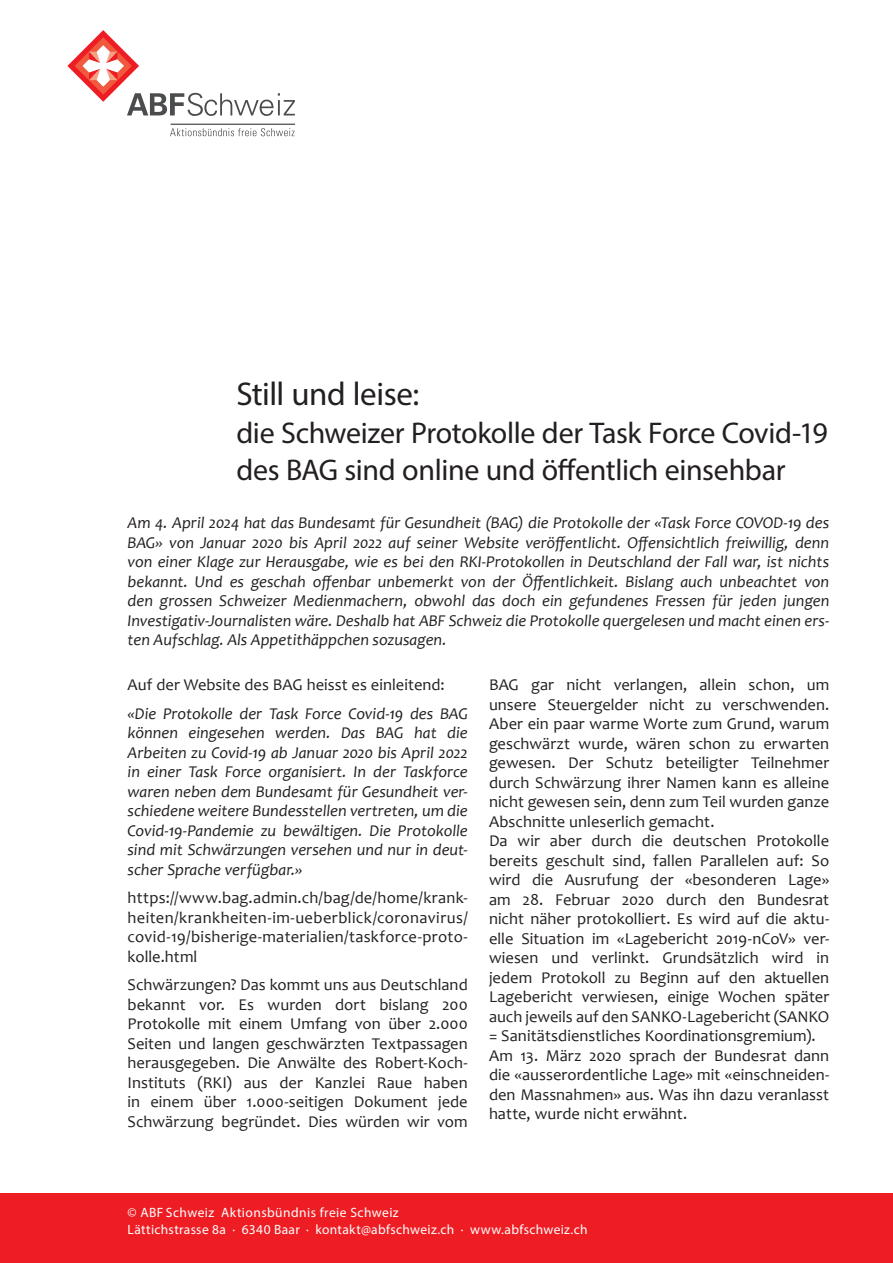
<style>
.page{position:relative;width:893px;height:1263px;background:#fff}
.page>*{position:absolute;margin:0;border:0;box-sizing:border-box;transform-origin:0 0}
.t1{font:33px "Myriad Pro";letter-spacing:-.015em;color:#231f20}
.t2{font:30px "Myriad Pro";letter-spacing:-.015em;color:#231f20}
.t3{font:16.5px/19.5px "Candara";letter-spacing:.005em;color:#231f20;text-align:justify}
.t4{font:italic 16.5px/19.5px "Candara";color:#231f20;text-align:justify}
.t5{font:13.5px "Myriad Pro";letter-spacing:.03em;color:#fff}
</style>
<div class="page">
<svg style="left:127px;top:93px;width:168px;height:23px"></svg>
<svg style="left:71px;top:34px;width:64px;height:64px"></svg>
<div style="left:68px;top:31px;width:70px;height:70px;border:5px solid #ee1d23;border-radius:50%"></div>
<svg style="left:79px;top:41px;width:49px;height:50px"></svg>
<div style="left:76px;top:38px;width:55px;height:55px;border:6px solid #f0593e;border-radius:50%"></div>
<svg style="left:106px;top:52px;width:12px;height:11px"></svg>
<svg style="left:89px;top:52px;width:11px;height:11px"></svg>
<svg style="left:106px;top:69px;width:12px;height:11px"></svg>
<svg style="left:89px;top:69px;width:11px;height:11px"></svg>
<svg style="left:170px;top:128px;width:125px;height:8px"></svg>
<hr style="left:171px;top:124px;width:123px;height:1px;background:#231f20">
<div style="left:0;top:1193px;width:893px;height:70px;background:#ee1d23"></div>
<p class="t1" style="left:236px;top:374px;width:184px">Still und leise:</p>
<p class="t2" style="left:236px;top:414px;width:593px">die Schweizer Protokolle der Task Force Covid-19</p>
<p class="t2" style="left:236px;top:452px;width:551px">des BAG sind online und öffentlich einsehbar</p>
<p class="t4" style="left:128px;top:513px;width:703px">Am 4. April 2024 hat das Bundesamt für Gesundheit (BAG) die Protokolle der «Task Force COVOD-19 des BAG» von Januar 2020 bis April 2022 auf seiner Website veröffentlicht. Offensichtlich freiwillig, denn von einer Klage zur Herausgabe, wie es bei den RKI-Protokollen in Deutschland der Fall war, ist nichts bekannt. Und es geschah offenbar unbemerkt von der Öffentlichkeit. Bislang auch unbeachtet von den grossen Schweizer Medienmachern, obwohl das doch ein gefundenes Fressen für jeden jungen Investigativ-Journalisten wäre. Deshalb hat ABF Schweiz die Protokolle quergelesen und macht einen ers&shy;ten Aufschlag. Als Appetithäppchen sozusagen.</p>
<p class="t3" style="left:128px;top:675px;width:319px">Auf der Website des BAG heisst es einleitend:</p>
<p class="t4" style="left:128px;top:703px;width:342px">«Die Protokolle der Task Force Covid-19 des BAG können eingesehen werden. Das BAG hat die Arbeiten zu Covid-19 ab Januar 2020 bis April 2022 in einer Task Force organisiert. In der Taskforce waren neben dem Bundesamt für Gesundheit ver&shy;schiedene weitere Bundesstellen vertreten, um die Covid-19-Pandemie zu bewältigen. Die Protokolle sind mit Schwärzungen versehen und nur in deut&shy;scher Sprache verfügbar.»</p>
<p class="t3" style="left:128px;top:888px;width:342px">https://www.bag.admin.ch/bag/de/home/krank&shy;heiten/krankheiten-im-ueberblick/coronavirus/ covid-19/bisherige-materialien/taskforce-proto&shy;kolle.html</p>
<p class="t3" style="left:128px;top:975px;width:342px">Schwärzungen? Das kommt uns aus Deutschland bekannt vor. Es wurden dort bislang 200<br>Protokolle mit einem Umfang von über 2.000<br>Seiten und langen geschwärzten Textpassagen herausgegeben. Die Anwälte des Robert-Koch-Instituts (RKI) aus der Kanzlei Raue haben in einem über 1.000-seitigen Dokument jede Schwärzung begründet. Dies würden wir vom</p>
<p class="t3" style="left:489px;top:675px;width:342px">BAG gar nicht verlangen, allein schon, um unsere Steuergelder nicht zu verschwenden.<br>Aber ein paar warme Worte zum Grund, warum geschwärzt wurde, wären schon zu erwarten gewesen. Der Schutz beteiligter Teilnehmer durch Schwärzung ihrer Namen kann es alleine nicht gewesen sein, denn zum Teil wurden ganze Abschnitte unleserlich gemacht.</p>
<p class="t3" style="left:489px;top:831px;width:342px">Da wir aber durch die deutschen Protokolle bereits geschult sind, fallen Parallelen auf: So wird die Ausrufung der «besonderen Lage» am 28. Februar 2020 durch den Bundesrat nicht näher protokolliert. Es wird auf die aktu&shy;elle Situation im «Lagebericht 2019-nCoV» ver&shy;wiesen und verlinkt. Grundsätzlich wird in jedem Protokoll zu Beginn auf den aktuellen Lagebericht verwiesen, einige Wochen später auch jeweils auf den SANKO-Lagebericht (SANKO = Sanitätsdienstliches Koordinationsgremium).</p>
<p class="t3" style="left:489px;top:1045px;width:342px">Am 13. März 2020 sprach der Bundesrat dann die «ausserordentliche Lage» mit «einschneiden&shy;den Massnahmen» aus. Was ihn dazu veranlasst hatte, wurde nicht erwähnt.</p>
<p class="t5" style="left:128px;top:1204px;width:273px">© ABF Schweiz Aktionsbündnis freie Schweiz</p>
<p class="t5" style="left:128px;top:1221px;width:461px">Lättichstrasse 8a · 6340 Baar · kontakt@abfschweiz.ch · www.abfschweiz.ch</p>
</div>
